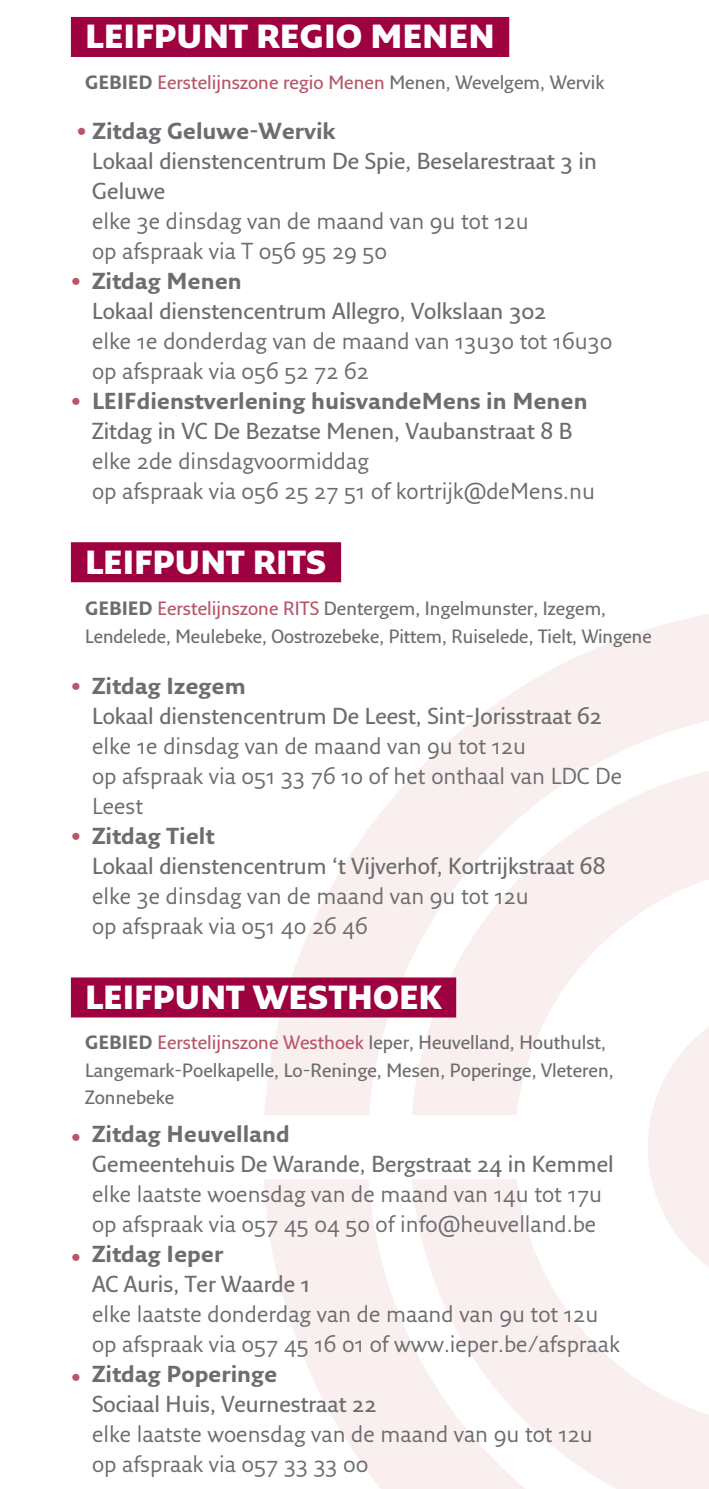
<style>
.page{position:relative;width:709px;height:1489px;background:#fff}
.page>*{position:absolute;margin:0;border:0;box-sizing:border-box;transform-origin:0 0}
.t1{font:900 32.5px "Fresco Sans";color:#fff}
.t2{font:22.5px/30px "Fresco Sans";color:#6c6d70}
.t3{font:600 22.5px/30px "Fresco Sans";color:#6c6d70}
.t4{font:700 22.5px/30px "Fresco Sans";color:#6c6d70;text-align:center}
.t5{font:600 18.75px/27.5px "Fresco Sans";color:#6c6d70}
.t6{font:600 18.75px "Fresco Sans";color:#b95569}
.s1{font-weight:700;color:#6c6d70}
.s2{color:#6c6d70}
.s3{font-weight:700;font-size:17.5px;color:#b95569}
.s4{font-weight:700}
.s5{font-size:17.5px;color:#b95569}
.s6{font-weight:600}
.s7{color:#b95569}
</style>
<div class="page">
<svg style="left:264px;top:1179px;width:148px;height:309px;fill:#f9efef"></svg>
<svg style="left:264px;top:614px;width:445px;height:500px"></svg>
<svg style="left:412px;top:770px;width:297px;height:344px;fill:#f9efef"></svg>
<svg style="left:412px;top:1179px;width:297px;height:309px;fill:#f9efef"></svg>
<svg style="left:648px;top:1026px;width:61px;height:241px"></svg>
<div style="left:71px;top:17px;width:438px;height:40px;background:#9d0140"></div>
<div style="left:71px;top:542px;width:270px;height:40px;background:#9d0140"></div>
<div style="left:71px;top:977px;width:385px;height:40px;background:#9d0140"></div>
<h1 class="t1" style="left:85px;top:17px;width:411px">LEIFPUNT REGIO MENEN</h1>
<p class="t6" style="left:85px;top:71px;width:521px"><span class="s1">GEBIED</span> Eerstelijnszone regio Menen <span class="s2">Menen, Wevelgem, Wervik</span></p>
<p class="t3" style="left:92px;top:115px;width:506px;text-indent:-16px"><span class="s3">•</span> <span class="s4">Zitdag Geluwe-Wervik<br></span>Lokaal dienstencentrum De Spie, Beselarestraat 3 in<br>Geluwe</p>
<p class="t2" style="left:92px;top:205px;width:438px">elke 3e dinsdag van de maand van 9u tot 12u op afspraak via T 056 95 29 50</p>
<p class="t3" style="left:92px;top:265px;width:456px;text-indent:-21px"><span class="s3">•</span> <span class="s4">Zitdag Menen<br></span>Lokaal dienstencentrum Allegro, Volkslaan 302</p>
<p class="t2" style="left:92px;top:325px;width:522px">elke 1e donderdag van de maand van 13u30 tot 16u30 op afspraak via 056 52 72 62</p>
<p class="t4" style="left:71px;top:385px;width:518px"><span class="s5">•</span> LEIFdienstverlening huisvandeMens in Menen<br><span class="s6">Zitdag in VC De Bezatse Menen, Vaubanstraat 8 B</span></p>
<p class="t2" style="left:92px;top:445px;width:504px">elke 2de dinsdagvoormiddag<br>op afspraak via 056 25 27 51 of kortrijk@deMens.nu</p>
<h1 class="t1" style="left:85px;top:542px;width:243px">LEIFPUNT RITS</h1>
<p class="t5" style="left:85px;top:594px;width:568px"><span class="s4">GEBIED</span> <span class="s7">Eerstelijnszone RITS</span> Dentergem, Ingelmunster, Izegem,<br>Lendelede, Meulebeke, Oostrozebeke, Pittem, Ruiselede, Tielt, Wingene</p>
<p class="t3" style="left:92px;top:670px;width:511px;text-indent:-21px"><span class="s3">•</span> <span class="s4">Zitdag Izegem<br></span>Lokaal dienstencentrum De Leest, Sint-Jorisstraat 62</p>
<p class="t2" style="left:92px;top:730px;width:531px">elke 1e dinsdag van de maand van 9u tot 12u<br>op afspraak via 051 33 76 10 of het onthaal van LDC De<br>Leest</p>
<p class="t3" style="left:92px;top:820px;width:515px;text-indent:-21px"><span class="s3">•</span> <span class="s4">Zitdag Tielt<br></span>Lokaal dienstencentrum ‘t Vijverhof, Kortrijkstraat 68</p>
<p class="t2" style="left:92px;top:880px;width:438px">elke 3e dinsdag van de maand van 9u tot 12u op afspraak via 051 40 26 46</p>
<h1 class="t1" style="left:85px;top:977px;width:358px">LEIFPUNT WESTHOEK</h1>
<p class="t5" style="left:85px;top:1028px;width:530px"><span class="s4">GEBIED</span> <span class="s7">Eerstelijnszone Westhoek</span> Ieper, Heuvelland, Houthulst,<br>Langemark-Poelkapelle, Lo-Reninge, Mesen, Poperinge, Vleteren,<br>Zonnebeke</p>
<p class="t3" style="left:92px;top:1118px;width:523px;text-indent:-21px"><span class="s3">•</span> <span class="s4">Zitdag Heuvelland<br></span>Gemeentehuis De Warande, Bergstraat 24 in Kemmel</p>
<p class="t2" style="left:92px;top:1178px;width:511px">elke laatste woensdag van de maand van 14u tot 17u op afspraak via 057 45 04 50 of info@heuvelland.be</p>
<p class="t3" style="left:92px;top:1238px;width:220px;text-indent:-21px"><span class="s3">•</span> <span class="s4">Zitdag Ieper<br></span>AC Auris, Ter Waarde 1</p>
<p class="t2" style="left:92px;top:1298px;width:529px">elke laatste donderdag van de maand van 9u tot 12u op afspraak via 057 45 16 01 of www.ieper.be/afspraak</p>
<p class="t3" style="left:92px;top:1358px;width:286px;text-indent:-21px"><span class="s3">•</span> <span class="s4">Zitdag Poperinge<br></span>Sociaal Huis, Veurnestraat 22</p>
<p class="t2" style="left:92px;top:1418px;width:502px">elke laatste woensdag van de maand van 9u tot 12u op afspraak via 057 33 33 00</p>
</div>
